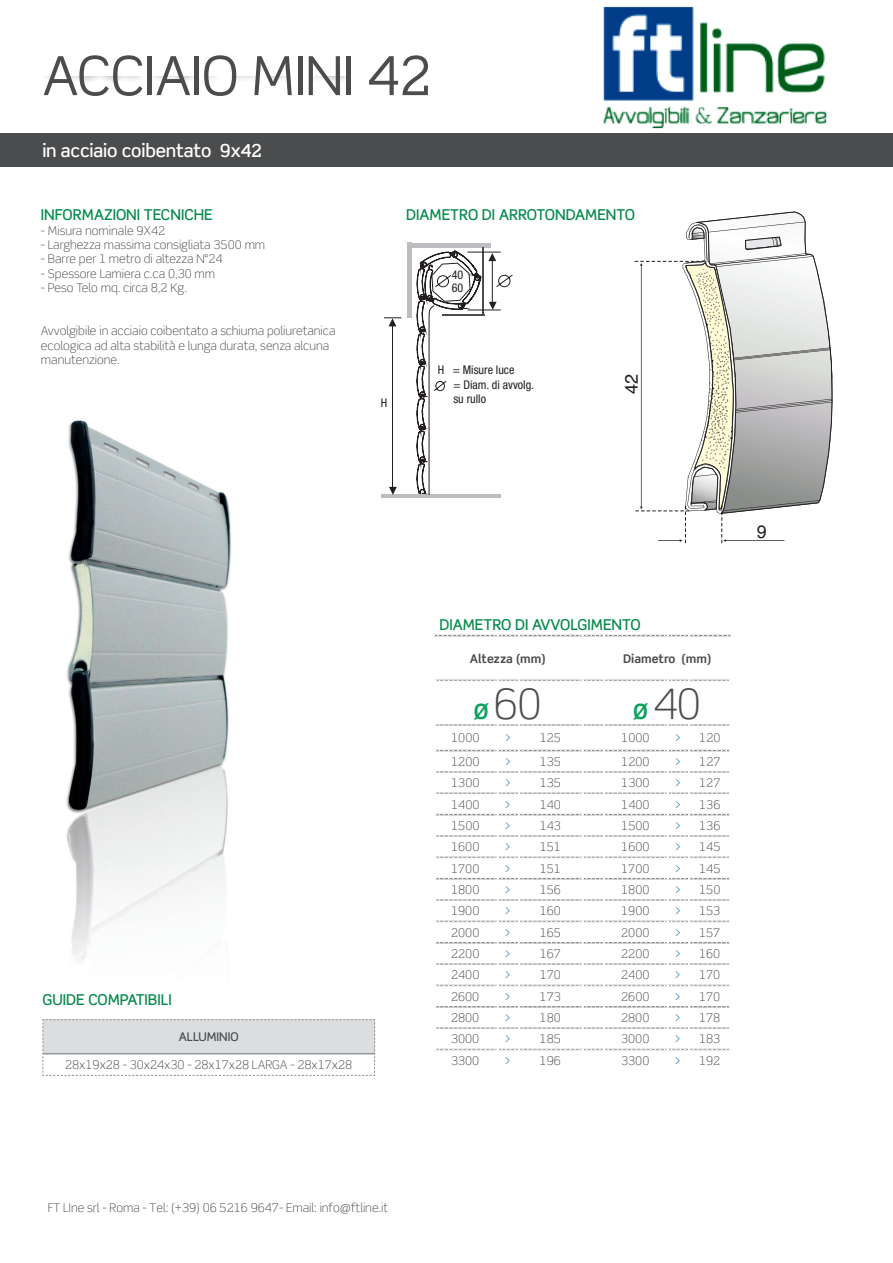
<style>
.page{position:relative;width:893px;height:1263px;background:#fff}
.page>*{position:absolute;margin:0;border:0;box-sizing:border-box;transform-origin:0 0}
.t1{font:54px "Scene Std";letter-spacing:-.01em;color:#4b4c4d}
.t2{font:300 42px "Scene Std";color:#4b4c4d}
.t3{font:500 18px "Scene Std";letter-spacing:-.01em;color:#fff}
.t4{font:18px "Helvetica";color:#231f20}
.t5{font:500 15px "Scene Std";color:#078b4d}
.t6{font:300 12px/14.4px "Scene Std";color:#4b4c4d}
.t7{font:300 12px "Scene Std";color:#4d4d4f}
.t8{font:condensed 12px/14.5px "Helvetica Neue LT Std";color:#231f20}
.t9{font:700 12px "Scene Std";color:#4b4c4d}
.t10{font:500 12px "Scene Std";color:#4b4c4d}
.s1{font-weight:700;font-size:21px;color:#09a25b}
.s2{color:#0067aa}
</style>
<div class="page">
<div style="left:0;top:134px;width:893px;height:33px;background:#4b4c4d"></div>
<svg style="left:634px;top:212px;width:199px;height:332px"></svg>
<img style="left:66px;top:420px;width:166px;height:542px">
<div style="left:407px;top:243px;width:5px;height:75px;background:#bcbdc0"></div>
<hr style="left:407px;top:243px;width:83px;height:4px;background:#bcbdc0">
<hr style="left:381px;top:495px;width:119px;height:3px;background:#bcbdc0">
<hr style="left:392px;top:325px;width:1px;height:162px;background:#231f20">
<svg style="left:389px;top:487px;width:8px;height:8px"></svg>
<svg style="left:384px;top:318px;width:17px;height:8px"></svg>
<svg style="left:416px;top:243px;width:97px;height:255px"></svg>
<svg style="left:434px;top:635px;width:297px;height:416px"></svg>
<svg style="left:42px;top:1019px;width:333px;height:57px"></svg>
<hr style="left:43px;top:1053px;width:331px;height:1px;background:#939598">
<img style="left:602px;top:6px;width:225px;height:128px">
<h1 class="t1" style="left:42px;top:42px;width:391px">ACCIAIO MINI 42</h1>
<h3 class="t3" style="left:42px;top:140px;width:221px">in acciaio coibentato 9x42</h3>
<p class="t5" style="left:41px;top:205px;width:173px">INFORMAZIONI TECNICHE</p>
<p class="t6" style="left:41px;top:223px;width:126px">- Misura nominale 9X42</p>
<p class="t6" style="left:41px;top:238px;width:226px">- Larghezza massima consigliata 3500 mm</p>
<p class="t6" style="left:41px;top:252px;width:183px">- Barre per 1 metro di altezza N°24</p>
<p class="t6" style="left:41px;top:266px;width:176px">- Spessore Lamiera c.ca 0,30 mm</p>
<p class="t6" style="left:41px;top:281px;width:148px">- Peso Telo mq. circa 8,2 Kg.</p>
<p class="t6" style="left:41px;top:324px;width:296px">Avvolgibile in acciaio coibentato a schiuma poliuretanica ecologica ad alta stabilità e lunga durata, senza alcuna manutenzione.</p>
<p class="t5" style="left:406px;top:205px;width:230px">DIAMETRO DI ARROTONDAMENTO</p>
<p class="t8" style="left:452px;top:267px;width:13px">40</p>
<p class="t8" style="left:452px;top:280px;width:13px">60</p>
<p class="t8" style="left:381px;top:395px;width:8px">H</p>
<p class="t8" style="left:453px;top:363px;width:82px;text-indent:-16px">H = Misure luce<br>= Diam. di avvolg. su rullo</p>
<h3 class="t4" style="left:618px;top:394px;width:22px;rotate:-90deg">42</h3>
<p class="t5" style="left:43px;top:990px;width:131px">GUIDE COMPATIBILI</p>
<p class="t10" style="left:179px;top:1029px;width:61px">ALLUMINIO</p>
<p class="t6" style="left:65px;top:1058px;width:289px">28x19x28 - 30x24x30 - 28x17x28 LARGA - 28x17x28</p>
<p class="t5" style="left:439px;top:615px;width:203px">DIAMETRO DI AVVOLGIMENTO</p>
<p class="t9" style="left:470px;top:651px;width:78px">Altezza (mm)</p>
<p class="t9" style="left:623px;top:651px;width:90px">Diametro (mm)</p>
<h2 class="t2" style="left:474px;top:678px;width:70px"><span class="s1">Ø</span> 60</h2>
<h2 class="t2" style="left:633px;top:678px;width:70px"><span class="s1">Ø</span> 40</h2>
<p class="t6" style="left:451px;top:731px;width:30px">1000</p>
<p class="t6" style="left:504px;top:731px;width:58px"><span class="s2">&gt;</span> 125</p>
<p class="t6" style="left:621px;top:731px;width:30px">1000</p>
<p class="t6" style="left:674px;top:731px;width:48px"><span class="s2">&gt;</span> 120</p>
<p class="t6" style="left:451px;top:754px;width:30px">1200</p>
<p class="t6" style="left:504px;top:754px;width:58px"><span class="s2">&gt;</span> 135</p>
<p class="t6" style="left:621px;top:754px;width:30px">1200</p>
<p class="t6" style="left:674px;top:754px;width:48px"><span class="s2">&gt;</span> 127</p>
<p class="t6" style="left:451px;top:776px;width:30px">1300</p>
<p class="t6" style="left:504px;top:776px;width:58px"><span class="s2">&gt;</span> 135</p>
<p class="t6" style="left:621px;top:776px;width:30px">1300</p>
<p class="t6" style="left:674px;top:776px;width:48px"><span class="s2">&gt;</span> 127</p>
<p class="t6" style="left:451px;top:797px;width:30px">1400</p>
<p class="t6" style="left:504px;top:797px;width:58px"><span class="s2">&gt;</span> 140</p>
<p class="t6" style="left:621px;top:797px;width:30px">1400</p>
<p class="t6" style="left:674px;top:797px;width:48px"><span class="s2">&gt;</span> 136</p>
<p class="t6" style="left:451px;top:818px;width:30px">1500</p>
<p class="t6" style="left:504px;top:818px;width:58px"><span class="s2">&gt;</span> 143</p>
<p class="t6" style="left:621px;top:818px;width:30px">1500</p>
<p class="t6" style="left:674px;top:818px;width:48px"><span class="s2">&gt;</span> 136</p>
<p class="t6" style="left:451px;top:840px;width:30px">1600</p>
<p class="t6" style="left:504px;top:840px;width:58px"><span class="s2">&gt;</span> 151</p>
<p class="t6" style="left:621px;top:840px;width:30px">1600</p>
<p class="t6" style="left:674px;top:840px;width:48px"><span class="s2">&gt;</span> 145</p>
<p class="t6" style="left:451px;top:861px;width:30px">1700</p>
<p class="t6" style="left:504px;top:861px;width:58px"><span class="s2">&gt;</span> 151</p>
<p class="t6" style="left:621px;top:861px;width:30px">1700</p>
<p class="t6" style="left:674px;top:861px;width:48px"><span class="s2">&gt;</span> 145</p>
<p class="t6" style="left:451px;top:882px;width:30px">1800</p>
<p class="t6" style="left:504px;top:882px;width:58px"><span class="s2">&gt;</span> 156</p>
<p class="t6" style="left:621px;top:882px;width:30px">1800</p>
<p class="t6" style="left:674px;top:882px;width:48px"><span class="s2">&gt;</span> 150</p>
<p class="t6" style="left:451px;top:904px;width:30px">1900</p>
<p class="t6" style="left:504px;top:904px;width:58px"><span class="s2">&gt;</span> 160</p>
<p class="t6" style="left:621px;top:904px;width:30px">1900</p>
<p class="t6" style="left:674px;top:904px;width:48px"><span class="s2">&gt;</span> 153</p>
<p class="t6" style="left:451px;top:925px;width:30px">2000</p>
<p class="t6" style="left:504px;top:925px;width:58px"><span class="s2">&gt;</span> 165</p>
<p class="t6" style="left:621px;top:925px;width:30px">2000</p>
<p class="t6" style="left:674px;top:925px;width:48px"><span class="s2">&gt;</span> 157</p>
<p class="t6" style="left:451px;top:947px;width:30px">2200</p>
<p class="t6" style="left:504px;top:947px;width:58px"><span class="s2">&gt;</span> 167</p>
<p class="t6" style="left:621px;top:947px;width:30px">2200</p>
<p class="t6" style="left:674px;top:947px;width:48px"><span class="s2">&gt;</span> 160</p>
<p class="t6" style="left:451px;top:968px;width:30px">2400</p>
<p class="t6" style="left:504px;top:968px;width:58px"><span class="s2">&gt;</span> 170</p>
<p class="t6" style="left:621px;top:968px;width:30px">2400</p>
<p class="t6" style="left:674px;top:968px;width:48px"><span class="s2">&gt;</span> 170</p>
<p class="t6" style="left:451px;top:989px;width:30px">2600</p>
<p class="t6" style="left:504px;top:989px;width:58px"><span class="s2">&gt;</span> 173</p>
<p class="t6" style="left:621px;top:989px;width:30px">2600</p>
<p class="t6" style="left:674px;top:989px;width:48px"><span class="s2">&gt;</span> 170</p>
<p class="t6" style="left:451px;top:1011px;width:30px">2800</p>
<p class="t6" style="left:504px;top:1011px;width:58px"><span class="s2">&gt;</span> 180</p>
<p class="t6" style="left:621px;top:1011px;width:30px">2800</p>
<p class="t6" style="left:674px;top:1011px;width:48px"><span class="s2">&gt;</span> 178</p>
<p class="t6" style="left:451px;top:1032px;width:30px">3000</p>
<p class="t6" style="left:504px;top:1032px;width:58px"><span class="s2">&gt;</span> 185</p>
<p class="t6" style="left:621px;top:1032px;width:30px">3000</p>
<p class="t6" style="left:674px;top:1032px;width:48px"><span class="s2">&gt;</span> 183</p>
<p class="t6" style="left:451px;top:1053px;width:30px">3300</p>
<p class="t6" style="left:504px;top:1053px;width:58px"><span class="s2">&gt;</span> 196</p>
<p class="t6" style="left:621px;top:1053px;width:30px">3300</p>
<p class="t6" style="left:674px;top:1053px;width:48px"><span class="s2">&gt;</span> 192</p>
<h3 class="t4" style="left:757px;top:518px;width:12px">9</h3>
<p class="t7" style="left:48px;top:1200px;width:342px">FT LIne srl - Roma - Tel: (+39) 06 5216 9647- Email: info@ftline.it</p>
</div>
